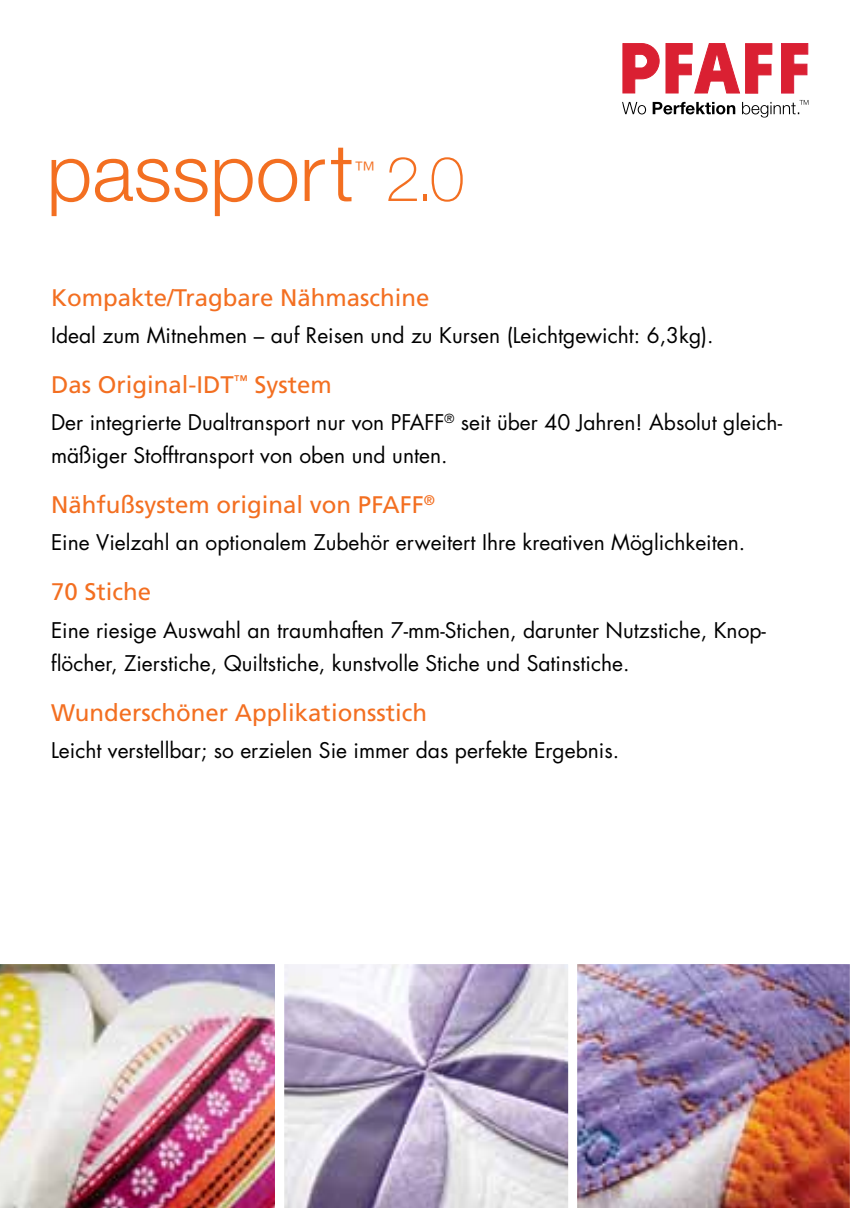
<style>
.page{position:relative;width:851px;height:1208px;background:#fff}
.page>*{position:absolute;margin:0;border:0;box-sizing:border-box;transform-origin:0 0}
.t1{font:300 79.5px "Helvetica Neue LT Pro";color:#f36f21}
.t2{font:100 62.1px "Helvetica Neue LT Pro";color:#f36f21}
.t3{font:24px "Frutiger LT Std";color:#f36f21}
.t4{font:300 21.6px "Helvetica Neue LT Pro";color:#f36f21}
.t5{font:21px/33px "Futura Std";color:#000}
</style>
<div class="page">
<img style="left:0;top:964px;width:275px;height:244px">
<img style="left:577px;top:964px;width:273px;height:244px">
<svg style="left:284px;top:964px;width:285px;height:244px;background:#bcb3c8"></svg>
<svg style="left:622px;top:43px;width:37px;height:50px"></svg>
<svg style="left:665px;top:43px;width:74px;height:50px"></svg>
<svg style="left:745px;top:43px;width:27px;height:50px"></svg>
<svg style="left:781px;top:43px;width:26px;height:50px"></svg>
<svg style="left:622px;top:100px;width:186px;height:18px"></svg>
<h1 class="t1" style="left:47px;top:124px;width:308px">passport</h1>
<p class="t4" style="left:354px;top:156px;width:23px">™</p>
<h2 class="t2" style="left:385px;top:142px;width:80px">2.0</h2>
<p class="t3" style="left:51px;top:283px;width:380px">Kompakte/Tragbare Nähmaschine</p>
<p class="t5" style="left:51px;top:319px;width:664px">Ideal zum Mitnehmen – auf Reisen und zu Kursen (Leichtgewicht: 6,3kg).</p>
<p class="t3" style="left:51px;top:370px;width:282px">Das Original-IDT<sup>™</sup> System</p>
<p class="t5" style="left:51px;top:406px;width:732px">Der integrierte Dualtransport nur von PFAFF<sup>®</sup> seit über 40 Jahren! Absolut gleich&shy;mäßiger Stofftransport von oben und unten.</p>
<p class="t3" style="left:51px;top:491px;width:385px">Nähfußsystem original von PFAFF<sup>®</sup></p>
<p class="t5" style="left:51px;top:526px;width:695px">Eine Vielzahl an optionalem Zubehör erweitert Ihre kreativen Möglichkeiten.</p>
<p class="t3" style="left:51px;top:578px;width:102px">70 Stiche</p>
<p class="t5" style="left:51px;top:613px;width:716px">Eine riesige Auswahl an traumhaften 7-mm-Stichen, darunter Nutzstiche, Knop&shy;flöcher, Zierstiche, Quiltstiche, kunstvolle Stiche und Satinstiche.</p>
<p class="t3" style="left:51px;top:698px;width:377px">Wunderschöner Applikationsstich</p>
<p class="t5" style="left:51px;top:734px;width:569px">Leicht verstellbar; so erzielen Sie immer das perfekte Ergebnis.</p>
</div>
